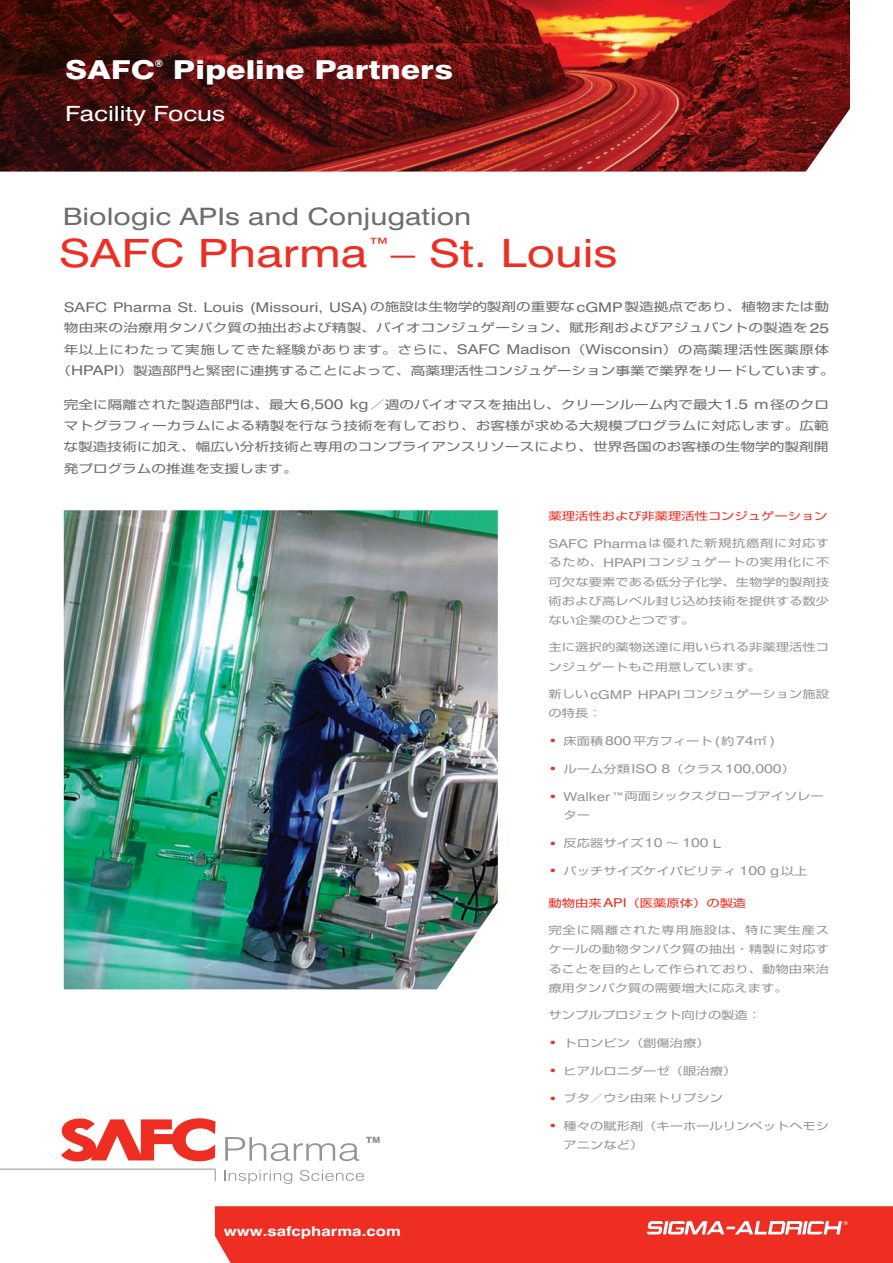
<style>
.page{position:relative;width:893px;height:1263px;background:#fff}
.page>*{position:absolute;margin:0;border:0;box-sizing:border-box;transform-origin:0 0}
.t1{font:39px "Swiss 721 BT";color:#ee2e22;scale:1.25 1}
.t2{font:800 26.1px "Swiss 721 BT";color:#fff;scale:1.25 1}
.t3{font:24px "Swiss 721 BT";color:#6c6d70;scale:1.25 1}
.t4{font:22.8px "Swiss 721 BT";color:#ee2e22;scale:1.25 1}
.t5{font:21px "Swiss 721 BT";color:#fff;scale:1.25 1}
.t6{font:14.1px "Swiss 721 BT";color:#6c6d70;scale:1.25 1}
.t7{font:13.5px "Swiss 721 BT";color:#6c6d70;scale:1.25 1}
.t8{font:700 13.5px "Swiss 721 BT";color:#fff;scale:1.25 1}
.t9{font:12.75px "Swiss 721 BT";color:#939598;scale:1.25 1}
.t10{font:12.15px "Swiss 721 BT";color:#939598;scale:1.25 1}
.t11{font:12.15px "Swiss 721 BT";color:#ee2e22;scale:1.25 1}
.t12{font:11.7px/21.3px "Shin Go Pro";letter-spacing:.005em;color:#6c6d70;scale:1.25 1}
.t13{font:10.65px/19.2px "Shin Go Pro";color:#939598;text-align:justify;scale:1.25 1}
.t14{font:10.65px "Shin Go Pro";color:#ee2e22;scale:1.25 1}
.t15{font:10.65px "Shin Go Pro";letter-spacing:.05em;color:#939598;scale:1.25 1}
.t16{font:800 10.05px "Swiss 721 BT";color:#fff}
.s1{font-size:39px}
.s2{font-family:"Swiss 721 BT";font-size:13.5px}
.s3{font-family:"Swiss 721 BT";font-size:12.15px}
.s4{font-size:13.5px}
.s5{font-family:"Shin Go Pro";font-size:10.65px}
.s6{font-size:12.15px}
</style>
<div class="page">
<img style="left:0;top:0;width:850px;height:172px">
<svg style="left:225px;top:1137px;width:134px;height:24px"></svg>
<svg style="left:224px;top:1170px;width:68px;height:14px"></svg>
<svg style="left:300px;top:1170px;width:64px;height:11px"></svg>
<svg style="left:0;top:1168px;width:216px;height:13px"></svg>
<svg style="left:366px;top:1137px;width:14px;height:6px"></svg>
<svg style="left:61px;top:1118px;width:155px;height:43px"></svg>
<div style="left:215px;top:1206px;width:678px;height:57px;background:#ee2e22"></div>
<img style="left:64px;top:510px;width:434px;height:479px">
<p class="t16" style="left:155px;top:57px;width:10px">R</p>
<h2 class="t2" style="left:65px;top:54px;width:73px">SAFC</h2>
<h2 class="t2" style="left:173px;top:54px;width:226px">Pipeline Partners</h2>
<h3 class="t5" style="left:65px;top:100px;width:129px">Facility Focus</h3>
<h3 class="t3" style="left:63px;top:202px;width:328px">Biologic APIs and Conjugation</h3>
<h3 class="t4" style="left:367px;top:232px;width:40px">™<span class="s1">–</span></h3>
<h1 class="t1" style="left:59px;top:229px;width:248px">SAFC Pharma</h1>
<h1 class="t1" style="left:429px;top:229px;width:153px">St. Louis</h1>
<p class="t12" style="left:370px;top:295px;width:369px">の施設は生物学的製剤の重要な<span class="s2">cGMP</span>製造拠点であり、植物または動</p>
<p class="t7" style="left:64px;top:299px;width:245px">SAFC Pharma St. Louis (Missouri, USA)</p>
<p class="t12" style="left:663px;top:316px;width:135px;text-indent:-599px">物由来の治療用タンパク質の抽出および精製、バイオコンジュゲーション、賦形剤およびアジュバントの製造を<br>）の高薬理活性医薬原体</p>
<h3 class="t6" style="left:810px;top:319px;width:17px">25</h3>
<p class="t12" style="left:571px;top:337px;width:13px">（</p>
<p class="t12" style="left:118px;top:337px;width:574px;text-indent:-55px">年以上にわたって実施してきた経験があります。さらに、<br>）製造部門と緊密に連携することによって、高薬理活性コンジュゲーション事業で業界をリードしています。</p>
<p class="t7" style="left:457px;top:341px;width:36px">SAFC</p>
<p class="t7" style="left:506px;top:341px;width:53px">Madison</p>
<p class="t7" style="left:585px;top:341px;width:63px">Wisconsin</p>
<p class="t12" style="left:56px;top:358px;width:13px">（</p>
<p class="t7" style="left:71px;top:362px;width:39px">HPAPI</p>
<p class="t12" style="left:370px;top:392px;width:283px">／週のバイオマスを抽出し、クリーンルーム内で最大</p>
<p class="t12" style="left:754px;top:392px;width:61px"><span class="s2">m</span>径のクロ</p>
<p class="t12" style="left:63px;top:392px;width:614px">完全に隔離された製造部門は、最大<br>マトグラフィーカラムによる精製を行なう技術を有しており、お客様が求める大規模プログラムに対応します。広範な製造技術に加え、幅広い分析技術と専用のコンプライアンスリソースにより、世界各国のお客様の生物学的製剤開発プログラムの推進を支援します。</p>
<p class="t14" style="left:549px;top:507px;width:225px">薬理活性および非薬理活性コンジュゲーション</p>
<p class="t15" style="left:593px;top:534px;width:190px"><span class="s3">Pharma</span>は優れた新規抗癌剤に対応す</p>
<h3 class="t6" style="left:300px;top:396px;width:56px">6<span class="s4">,</span>500 <span class="s4">kg</span></h3>
<h3 class="t6" style="left:724px;top:396px;width:21px">1<span class="s4">.</span>5</h3>
<p class="t10" style="left:549px;top:536px;width:33px">SAFC</p>
<p class="t13" style="left:548px;top:551px;width:226px">るため、<span class="s3">HPAPI</span>コンジュゲートの実用化に不可欠な要素である低分子化学、生物学的製剤技術および高レベル封じ込め技術を提供する数少ない企業のひとつです。</p>
<p class="t13" style="left:548px;top:636px;width:226px">主に選択的薬物送達に用いられる非薬理活性コンジュゲートもご用意しています。</p>
<p class="t13" style="left:638px;top:683px;width:155px"><span class="s3">HPAPI</span>コンジュゲーション施設</p>
<p class="t10" style="left:548px;top:687px;width:68px"><span class="s5">新しい</span>cGMP</p>
<p class="t13" style="left:548px;top:702px;width:44px">の特長：</p>
<p class="t11" style="left:549px;top:734px;width:9px">•</p>
<p class="t13" style="left:754px;top:730px;width:12px">㎡</p>
<p class="t13" style="left:633px;top:730px;width:83px">平方フィート 約<span class="s3">(</span></p>
<p class="t13" style="left:564px;top:730px;width:33px">床面積</p>
<p class="t9" style="left:605px;top:733px;width:23px">800</p>
<p class="t10" style="left:770px;top:734px;width:6px">(</p>
<p class="t9" style="left:736px;top:733px;width:16px">74</p>
<p class="t11" style="left:549px;top:761px;width:9px">•</p>
<p class="t13" style="left:564px;top:758px;width:76px">ルーム分類<span class="s3">ISO</span></p>
<p class="t9" style="left:661px;top:761px;width:9px">8</p>
<p class="t13" style="left:670px;top:758px;width:44px">（クラス</p>
<p class="t13" style="left:782px;top:758px;width:12px">(</p>
<p class="t9" style="left:725px;top:761px;width:47px">100<span class="s6">,</span>000</p>
<p class="t11" style="left:549px;top:789px;width:9px">•</p>
<p class="t13" style="left:624px;top:785px;width:161px">両面シックスグローブアイソレー</p>
<p class="t10" style="left:564px;top:789px;width:50px">Walker™</p>
<p class="t13" style="left:564px;top:804px;width:23px">ター</p>
<p class="t11" style="left:549px;top:836px;width:9px">•</p>
<p class="t13" style="left:564px;top:832px;width:65px">反応器サイズ</p>
<p class="t9" style="left:645px;top:835px;width:16px">10</p>
<p class="t9" style="left:682px;top:835px;width:32px">100 <span class="s6">L</span></p>
<p class="t13" style="left:666px;top:832px;width:12px">～</p>
<p class="t13" style="left:564px;top:860px;width:140px">バッチサイズケイパビリティ</p>
<p class="t13" style="left:770px;top:860px;width:31px"><span class="s3">g</span>以上</p>
<p class="t9" style="left:740px;top:863px;width:23px">100</p>
<p class="t11" style="left:549px;top:863px;width:9px">•</p>
<p class="t14" style="left:548px;top:894px;width:160px">動物由来<span class="s3">API</span>（医薬原体）の製造</p>
<p class="t13" style="left:548px;top:919px;width:226px">完全に隔離された専用施設は、特に実生産スケールの動物タンパク質の抽出・精製に対応することを目的として作られており、動物由来治療用タンパク質の需要増大に応えます。</p>
<p class="t13" style="left:549px;top:1004px;width:172px">サンプルプロジェクト向けの製造：</p>
<p class="t13" style="left:564px;top:1032px;width:118px">トロンビン（創傷治療(</p>
<p class="t11" style="left:549px;top:1036px;width:9px">•</p>
<p class="t8" style="left:224px;top:1223px;width:143px">www.safcpharma.com</p>
<p class="t11" style="left:549px;top:1063px;width:9px">•</p>
<p class="t13" style="left:564px;top:1060px;width:140px">ヒアルロニダーゼ（眼治療(</p>
<p class="t11" style="left:549px;top:1091px;width:9px">•</p>
<p class="t13" style="left:564px;top:1087px;width:129px">ブタ／ウシ由来トリプシン</p>
<p class="t11" style="left:549px;top:1118px;width:9px">•</p>
<p class="t13" style="left:564px;top:1115px;width:214px">種々の賦形剤（キーホールリンペットヘモシ</p>
<p class="t13" style="left:564px;top:1134px;width:65px">アニンなど(</p>
</div>
